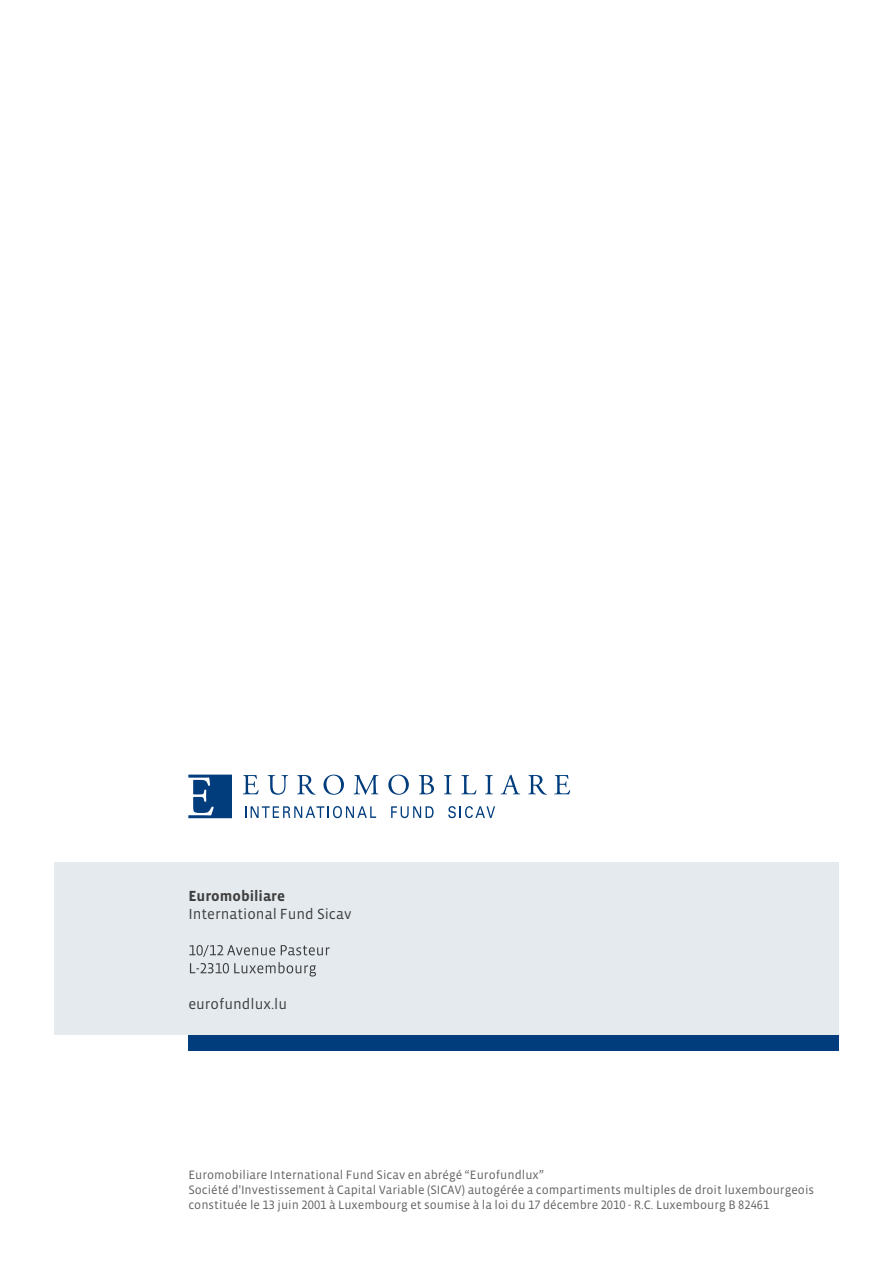
<style>
.page{position:relative;width:893px;height:1263px;background:#fff}
.page>*{position:absolute;margin:0;border:0;box-sizing:border-box;transform-origin:0 0}
.t1{font:15px "Vista Sans OTCE";color:#3e3e3f}
.t2{font:700 15px "Vista Sans OTCE";color:#3e3e3f}
.t3{font:12.45px/15px "Vista Sans OTCE";color:#636366}
</style>
<div class="page">
<div style="left:54px;top:862px;width:785px;height:173px;background:#e4eaee"></div>
<div style="left:189px;top:1035px;width:650px;height:16px;background:#013d7d"></div>
<svg style="left:188px;top:775px;width:44px;height:43px"></svg>
<svg style="left:243px;top:775px;width:16px;height:19px"></svg>
<svg style="left:268px;top:775px;width:20px;height:20px"></svg>
<svg style="left:297px;top:775px;width:19px;height:20px"></svg>
<svg style="left:323px;top:775px;width:21px;height:20px"></svg>
<svg style="left:354px;top:775px;width:24px;height:19px"></svg>
<svg style="left:388px;top:775px;width:21px;height:20px"></svg>
<svg style="left:419px;top:775px;width:15px;height:19px"></svg>
<svg style="left:444px;top:775px;width:8px;height:19px"></svg>
<svg style="left:461px;top:775px;width:15px;height:19px"></svg>
<svg style="left:485px;top:775px;width:8px;height:19px"></svg>
<svg style="left:501px;top:775px;width:19px;height:19px"></svg>
<svg style="left:528px;top:775px;width:19px;height:20px"></svg>
<svg style="left:554px;top:775px;width:16px;height:19px"></svg>
<svg style="left:245px;top:806px;width:131px;height:12px"></svg>
<svg style="left:391px;top:806px;width:43px;height:12px"></svg>
<svg style="left:448px;top:806px;width:47px;height:12px"></svg>
<svg style="left:189px;top:945px;width:141px;height:31px"></svg>
<p class="t2" style="left:188px;top:888px;width:98px">Euromobiliare</p>
<p class="t1" style="left:188px;top:908px;width:165px">International Fund Sicav</p>
<p class="t1" style="left:188px;top:998px;width:100px">eurofundlux.lu</p>
<p class="t3" style="left:188px;top:1168px;width:627px">Euromobiliare International Fund Sicav en abrégé “Eurofundlux”<br>Société d'Investissement à Capital Variable (SICAV) autogérée a compartiments multiples de droit luxembourgeois constituée le 13 juin 2001 à Luxembourg et soumise à la loi du 17 décembre 2010 - R.C. Luxembourg B 82461</p>
</div>
